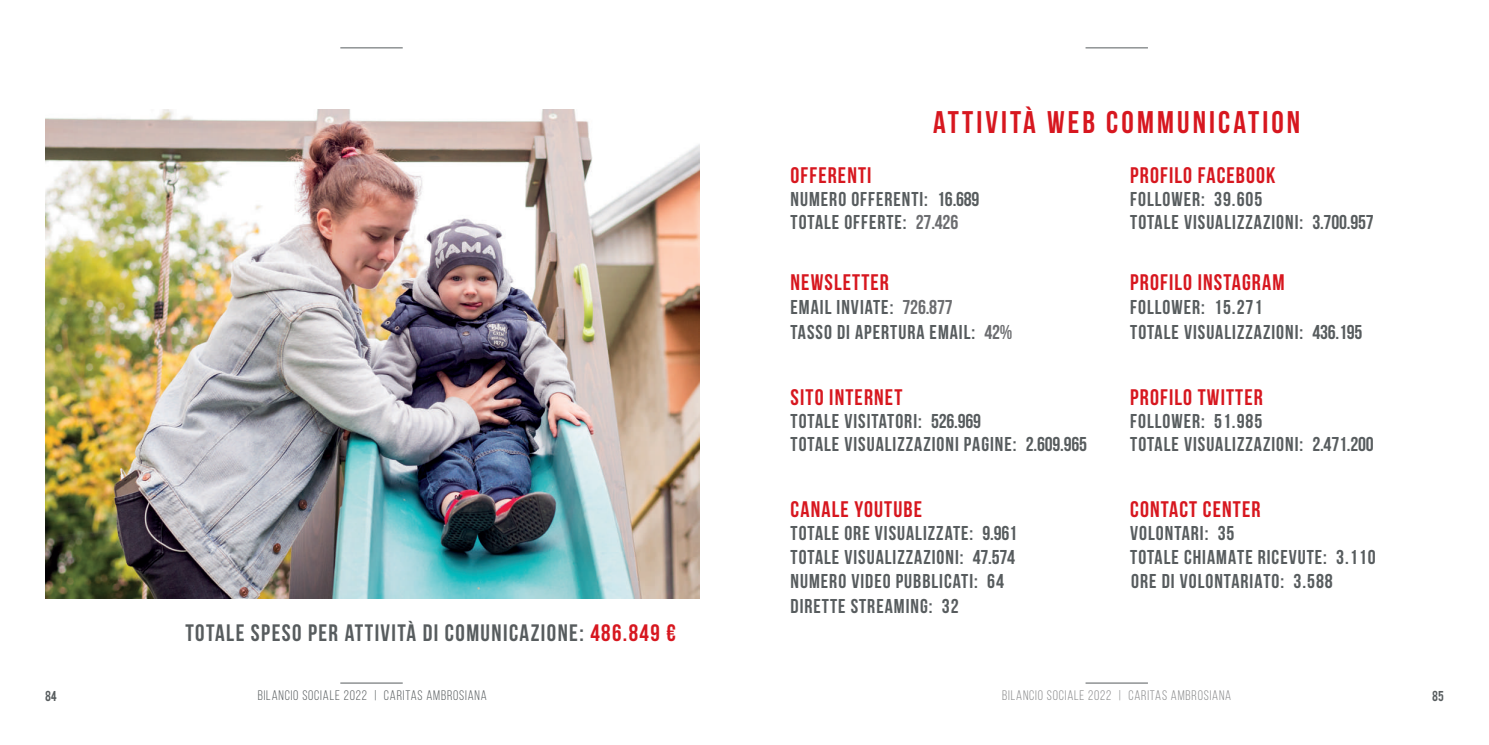
<style>
.page{position:relative;width:1489px;height:745px;background:#fff}
.page>*{position:absolute;margin:0;border:0;box-sizing:border-box;transform-origin:0 0}
.t1{font:700 31.25px "Bebas Neue";letter-spacing:.1em;color:#d7171f}
.t2{font:700 23.75px "Bebas Neue";letter-spacing:.06em;color:#575c5e}
.t3{font:700 22.5px "Bebas Neue";letter-spacing:.05em;color:#d7171f}
.t4{font:700 20px/23.4px "Bebas Neue";letter-spacing:.05em;color:#575c5e}
.t5{font:13.75px "Bebas Neue";letter-spacing:.06em;color:#575c5e}
.t6{font:13.75px "Bebas Neue";letter-spacing:.06em;color:#88898a}
.t7{font:11.25px "Bebas";color:#575c5e}
.s1{color:#6c6d70}
.s2{color:#d7171f}
</style>
<div class="page">
<hr style="left:340px;top:682px;width:63px;height:1px;background:#575c5e">
<hr style="left:340px;top:48px;width:63px;height:1px;background:#575c5e">
<hr style="left:1085px;top:48px;width:62px;height:1px;background:#575c5e">
<hr style="left:1085px;top:682px;width:62px;height:1px;background:#575c5e">
<img style="left:45px;top:109px;width:654px;height:488px">
<h1 class="t1" style="left:933px;top:105px;width:368px">ATTIVITÀ WEB COMMUNICATION</h1>
<p class="t3" style="left:1130px;top:163px;width:147px">PROFILO FACEBOOK</p>
<p class="t4" style="left:1130px;top:187px;width:245px">FOLLOWER: 39.605<br>TOTALE VISUALIZZAZIONI: 3.700.957</p>
<p class="t3" style="left:790px;top:163px;width:82px">OFFERENTI</p>
<p class="t4" style="left:790px;top:187px;width:190px">NUMERO OFFERENTI: 16.689<br>TOTALE OFFERTE: <span class="s1">27.426</span></p>
<p class="t2" style="left:185px;top:619px;width:492px">TOTALE SPESO PER ATTIVITÀ DI COMUNICAZIONE: <span class="s2">486.849 €</span></p>
<p class="t3" style="left:790px;top:270px;width:100px">NEWSLETTER</p>
<p class="t4" style="left:790px;top:294px;width:223px;line-height:25.1px">EMAIL INVIATE: <span class="s1">726.877<br></span>TASSO DI APERTURA EMAIL: <span class="s1">42%</span></p>
<p class="t3" style="left:790px;top:384px;width:113px">SITO INTERNET</p>
<p class="t4" style="left:790px;top:408px;width:298px">TOTALE VISITATORI: 526.969<br>TOTALE VISUALIZZAZIONI PAGINE: 2.609.965</p>
<p class="t3" style="left:790px;top:496px;width:133px">CANALE YOUTUBE</p>
<p class="t4" style="left:790px;top:520px;width:228px;line-height:24.4px">TOTALE ORE VISUALIZZATE: 9.961<br>TOTALE VISUALIZZAZIONI: 47.574<br>NUMERO VIDEO PUBBLICATI: 64<br>DIRETTE STREAMING: 32</p>
<p class="t3" style="left:1130px;top:270px;width:156px">PROFILO INSTAGRAM</p>
<p class="t4" style="left:1130px;top:294px;width:234px;line-height:25.1px">FOLLOWER: 15.271<br>TOTALE VISUALIZZAZIONI: 436.195</p>
<p class="t3" style="left:1130px;top:384px;width:134px">PROFILO TWITTER</p>
<p class="t4" style="left:1130px;top:408px;width:245px">FOLLOWER: 51.985<br>TOTALE VISUALIZZAZIONI: 2.471.200</p>
<p class="t3" style="left:1130px;top:496px;width:132px">CONTACT CENTER</p>
<p class="t4" style="left:1130px;top:520px;width:247px;line-height:24.1px">VOLONTARI: 35<br>TOTALE CHIAMATE RICEVUTE: 3.110<br>ORE DI VOLONTARIATO: 3.588</p>
<p class="t7" style="left:45px;top:687px;width:14px">84</p>
<p class="t5" style="left:258px;top:687px;width:230px">BILANCIO SOCIALE 2022 | CARITAS AMBROSIANA</p>
<p class="t6" style="left:1002px;top:687px;width:230px">BILANCIO SOCIALE 2022 | CARITAS AMBROSIANA</p>
<p class="t7" style="left:1431px;top:687px;width:13px">85</p>
</div>
